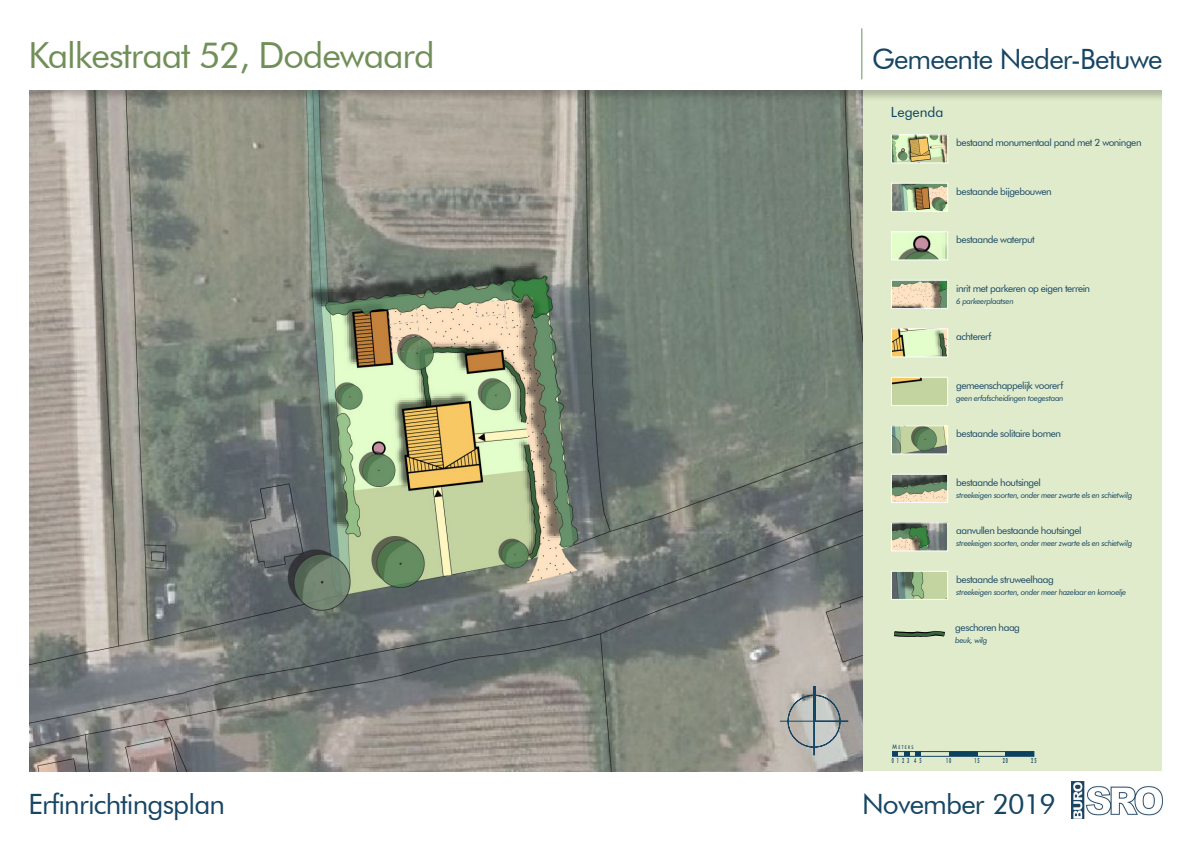
<style>
.page{position:relative;width:1191px;height:842px;background:#fff}
.page>*{position:absolute;margin:0;border:0;box-sizing:border-box;transform-origin:0 0}
.Titel{font:36px "Futura BT";letter-spacing:-.03em;color:#708f57}
.Ondertitel{font:28px "Futura BT";letter-spacing:-.03em;color:#174564}
.Legendatitel{font:14px "Futura BT";color:#0b4260}
.Broodtekst{font:10px "Futura BT";letter-spacing:-.045em;color:#174564}
.Broodtekst-2{font:italic 8px "Futura BT";letter-spacing:-.04em;color:#174564}
.t1{font:800 7px "Futura BT";letter-spacing:.845em;color:#174564;scale:.5 1}
.t2{font:500 4.9px "Futura BT";letter-spacing:.355em;color:#174564;scale:.75 1}
.s1{font-size:7px}
</style>
<div class="page">
<div style="left:862px;top:90px;width:300px;height:681px;background:#dfebcb"></div>
<img style="left:29px;top:102px;width:833px;height:669px">
<img style="left:893px;top:136px;width:53px;height:25px">
<div style="left:891px;top:134px;width:57px;height:29px;border:1px solid #fff"></div>
<img style="left:893px;top:185px;width:53px;height:25px">
<div style="left:891px;top:183px;width:57px;height:29px;border:1px solid #fff"></div>
<img style="left:893px;top:233px;width:53px;height:25px">
<div style="left:891px;top:231px;width:57px;height:29px;border:1px solid #fff"></div>
<img style="left:893px;top:282px;width:53px;height:25px">
<div style="left:891px;top:280px;width:57px;height:29px;border:1px solid #fff"></div>
<img style="left:893px;top:427px;width:53px;height:25px">
<div style="left:891px;top:425px;width:57px;height:29px;border:1px solid #fff"></div>
<img style="left:893px;top:476px;width:53px;height:25px">
<div style="left:891px;top:474px;width:57px;height:29px;border:1px solid #fff"></div>
<img style="left:893px;top:524px;width:53px;height:25px">
<div style="left:891px;top:522px;width:57px;height:29px;border:1px solid #fff"></div>
<img style="left:893px;top:573px;width:53px;height:25px">
<div style="left:891px;top:571px;width:57px;height:29px;border:1px solid #fff"></div>
<img style="left:893px;top:330px;width:53px;height:25px">
<div style="left:891px;top:328px;width:57px;height:29px;border:1px solid #fff"></div>
<img style="left:893px;top:379px;width:53px;height:25px">
<div style="left:891px;top:377px;width:57px;height:29px;border:1px solid #fff"></div>
<div style="left:0;top:0;width:1191px;height:102px;background:#231f20;opacity:.25"></div>
<div style="left:0;top:0;width:1191px;height:90px;background:#fff"></div>
<hr style="left:813px;top:686px;width:2px;height:35px;background:#174564">
<svg style="left:779px;top:694px;width:69px;height:62px;background:#abafad"></svg>
<hr style="left:861px;top:28px;width:1px;height:51px;background:#708f57">
<div style="left:1162px;top:0;width:29px;height:842px;background:#fff"></div>
<div style="left:0;top:0;width:28px;height:842px;background:#fff"></div>
<img style="left:1071px;top:781px;width:91px;height:38px">
<svg style="left:894px;top:630px;width:51px;height:7px"></svg>
<div style="left:949px;top:751px;width:28px;height:5px;background:#0b4260"></div>
<div style="left:1005px;top:751px;width:28px;height:5px;background:#0b4260"></div>
<div style="left:892px;top:751px;width:142px;height:5px;border:1px solid #174564"></div>
<p class="Titel" style="left:28px;top:33px;width:408px">Kalkestraat 52, Dodewaard</p>
<p class="Ondertitel" style="left:872px;top:42px;width:292px">Gemeente Neder-Betuwe</p>
<p class="Legendatitel" style="left:891px;top:103px;width:54px">Legenda</p>
<p class="Broodtekst" style="left:956px;top:137px;width:187px">bestaand monumentaal pand met 2 woningen</p>
<p class="Broodtekst" style="left:956px;top:185px;width:97px">bestaande bijgebouwen</p>
<p class="Broodtekst" style="left:956px;top:234px;width:80px">bestaande waterput</p>
<p class="Broodtekst" style="left:956px;top:282px;width:135px">inrit met parkeren op eigen terrein</p>
<p class="Broodtekst-2" style="left:956px;top:296px;width:59px">6 parkeerplaatsen</p>
<p class="Broodtekst" style="left:956px;top:331px;width:37px">achtererf</p>
<p class="Broodtekst" style="left:956px;top:379px;width:109px">gemeenschappelijk voorerf</p>
<p class="Broodtekst-2" style="left:956px;top:393px;width:109px">geen erfafscheidingen toegestaan</p>
<p class="Broodtekst" style="left:956px;top:428px;width:106px">bestaande solitaire bomen</p>
<p class="Broodtekst" style="left:956px;top:476px;width:86px">bestaande houtsingel</p>
<p class="Broodtekst-2" style="left:956px;top:490px;width:177px">streekeigen soorten, onder meer zwarte els en schietwilg</p>
<p class="Broodtekst" style="left:956px;top:525px;width:127px">aanvullen bestaande houtsingel</p>
<p class="Broodtekst-2" style="left:956px;top:539px;width:177px">streekeigen soorten, onder meer zwarte els en schietwilg</p>
<p class="Broodtekst" style="left:956px;top:573px;width:99px">bestaande struweelhaag</p>
<p class="Broodtekst-2" style="left:956px;top:587px;width:172px">streekeigen soorten, onder meer hazelaar en kornoelje</p>
<p class="Broodtekst" style="left:955px;top:622px;width:66px">geschoren haag</p>
<p class="Broodtekst-2" style="left:955px;top:636px;width:34px">beuk, wilg</p>
<p class="t2" style="left:892px;top:744px;width:29px"><span class="s1">M</span>eters</p>
<p class="t1" style="left:891px;top:756px;width:61px">0123 45</p>
<p class="t1" style="left:946px;top:756px;width:12px">1 0</p>
<p class="t1" style="left:974px;top:756px;width:12px">1 5</p>
<p class="t1" style="left:1002px;top:756px;width:12px">2 0</p>
<p class="t1" style="left:1031px;top:756px;width:12px">2 5</p>
<p class="Ondertitel" style="left:28px;top:787px;width:198px">Erfinrichtingsplan</p>
<p class="Ondertitel" style="left:862px;top:787px;width:195px">November 2019</p>
</div>
